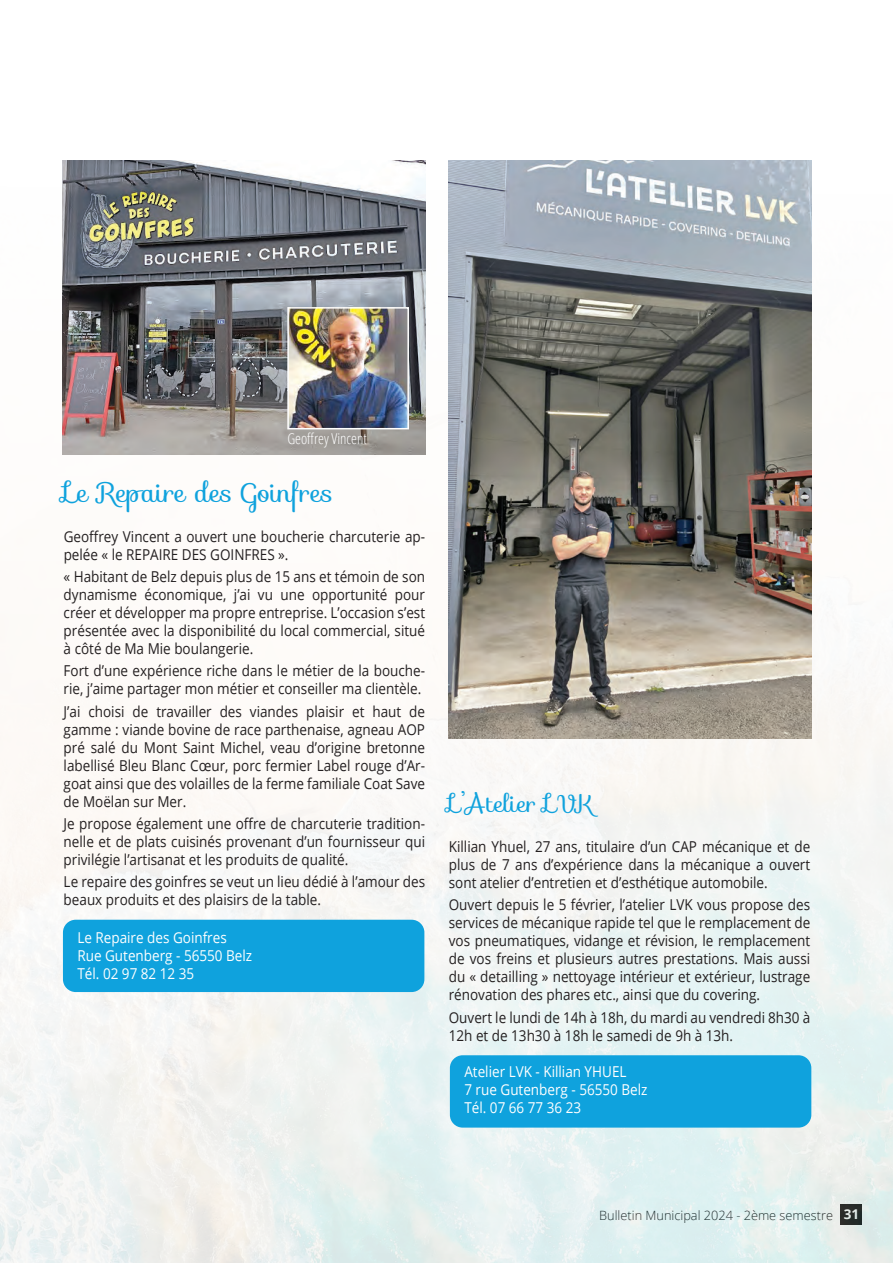
<style>
.page{position:relative;width:893px;height:1263px;background:#fff}
.page>*{position:absolute;margin:0;border:0;box-sizing:border-box;transform-origin:0 0}
.t1{font:27px "Sofia";color:#0fa2dd}
.t2{font:24px "Sofia";color:#0fa2dd}
.t3{font:15px/18px "Open Sans";color:#231f20;text-align:justify;scale:.9 1}
.t4{font:15px/18px "Open Sans";color:#fff;scale:.9 1}
.t5{font:300 condensed 15px "Open Sans";color:#fff}
.t6{font:300 12.75px "Open Sans";color:#231f20}
.s1{font-weight:700;font-size:13.5px;color:#fff}
</style>
<div class="page">
<img style="left:0;top:160px;width:893px;height:1102px">
<img style="left:449px;top:161px;width:362px;height:577px">
<div style="left:450px;top:1055px;width:361px;height:72px;background:#0fa2dd;border-radius:13px"></div>
<img style="left:63px;top:161px;width:362px;height:293px">
<div style="left:63px;top:919px;width:361px;height:72px;background:#0fa2dd;border-radius:13px"></div>
<img style="left:290px;top:310px;width:116px;height:116px">
<div style="left:287px;top:307px;width:122px;height:122px;border:2px solid #fff"></div>
<p class="t5" style="left:287px;top:428px;width:81px">Geoffrey Vincent</p>
<h1 class="t1" style="left:64px;top:471px;width:271px">Le Repaire des Goinfres</h1>
<p class="t3" style="left:64px;top:527px;width:403px">Geoffrey Vincent a ouvert une boucherie charcuterie ap&shy;pelée « le REPAIRE DES GOINFRES ».</p>
<p class="t3" style="left:64px;top:567px;width:403px">« Habitant de Belz depuis plus de 15 ans et témoin de son dynamisme économique, j’ai vu une opportunité pour créer et développer ma propre entreprise. L’occasion s’est présentée avec la disponibilité du local commercial, situé à côté de Ma Mie boulangerie.</p>
<p class="t3" style="left:64px;top:661px;width:403px">Fort d’une expérience riche dans le métier de la bouche&shy;rie, j’aime partager mon métier et conseiller ma clientèle.</p>
<p class="t3" style="left:64px;top:701px;width:403px">J’ai choisi de travailler des viandes plaisir et haut de gamme : viande bovine de race parthenaise, agneau AOP pré salé du Mont Saint Michel, veau d’origine bretonne labellisé Bleu Blanc Cœur, porc fermier Label rouge d’Ar&shy;goat ainsi que des volailles de la ferme familiale Coat Save de Moëlan sur Mer.</p>
<p class="t3" style="left:64px;top:814px;width:403px">Je propose également une offre de charcuterie tradition&shy;nelle et de plats cuisinés provenant d’un fournisseur qui privilégie l’artisanat et les produits de qualité.</p>
<p class="t3" style="left:64px;top:872px;width:403px">Le repaire des goinfres se veut un lieu dédié à l’amour des beaux produits et des plaisirs de la table.</p>
<p class="t4" style="left:77px;top:927px;width:196px">Le Repaire des Goinfres<br>Rue Gutenberg - 56550 Belz<br>Tél. 02 97 82 12 35</p>
<h2 class="t2" style="left:449px;top:784px;width:147px">L’Atelier LVK</h2>
<p class="t3" style="left:449px;top:837px;width:403px">Killian Yhuel, 27 ans, titulaire d’un CAP mécanique et de plus de 7 ans d’expérience dans la mécanique a ouvert sont atelier d’entretien et d’esthétique automobile.</p>
<p class="t3" style="left:449px;top:895px;width:403px">Ouvert depuis le 5 février, l’atelier LVK vous propose des services de mécanique rapide tel que le remplacement de vos pneumatiques, vidange et révision, le remplacement de vos freins et plusieurs autres prestations. Mais aussi du « detailling » nettoyage intérieur et extérieur, lustrage rénovation des phares etc., ainsi que du covering.</p>
<p class="t3" style="left:449px;top:1007px;width:403px">Ouvert le lundi de 14h à 18h, du mardi au vendredi 8h30 à<br>12h et de 13h30 à 18h le samedi de 9h à 13h.</p>
<p class="t4" style="left:464px;top:1061px;width:205px">Atelier LVK - Killian YHUEL<br>7 rue Gutenberg - 56550 Belz<br>Tél. 07 66 77 36 23</p>
<p class="t6" style="left:599px;top:1206px;width:261px">Bulletin Municipal 2024 - 2ème semestre <span class="s1">31</span></p>
</div>
